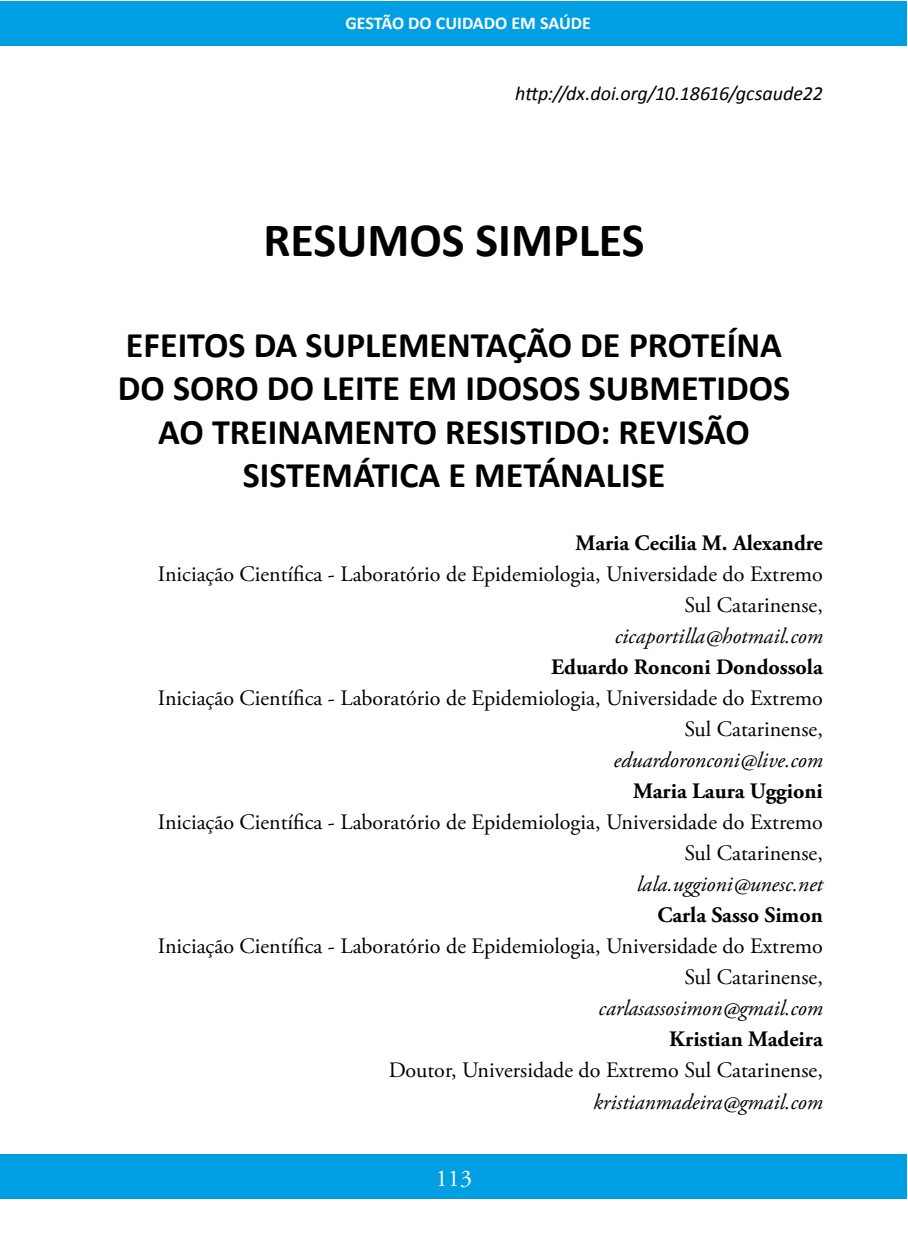
<style>
.page{position:relative;width:908px;height:1248px;background:#fff}
.page>*{position:absolute;margin:0;border:0;box-sizing:border-box;transform-origin:0 0}
.t1{font:700 48px "Calibri";color:#000}
.t2{font:700 36px/43.2px "Calibri";color:#000;text-align:center}
.t3{font:24px "Adobe Garamond Pro";color:#fff}
.t4{font:22px/31px "Adobe Garamond Pro";color:#000;text-align:right}
.t5{font:italic 22px "Adobe Garamond Pro";color:#000}
.t6{font:700 22px "Adobe Garamond Pro";color:#000}
.t7{font:italic 20px "Calibri";color:#000}
.t8{font:700 18px "Calibri";color:#fff}
</style>
<div class="page">
<div style="left:0;top:1px;width:906px;height:44px;background:#009fe3"></div>
<div style="left:0;top:1154px;width:906px;height:44px;background:#009fe3"></div>
<p class="t8" style="left:345px;top:11px;width:247px">GESTÃO DO CUIDADO EM SAÚDE</p>
<p class="t7" style="left:515px;top:80px;width:309px">http://dx.doi.org/10.18616/gcsaude22</p>
<h1 class="t1" style="left:263px;top:209px;width:382px">RESUMOS SIMPLES</h1>
<h2 class="t2" style="left:118px;top:323px;width:673px">EFEITOS DA SUPLEMENTAÇÃO DE PROTEÍNA DO SORO DO LEITE EM IDOSOS SUBMETIDOS AO TREINAMENTO RESISTIDO: REVISÃO SISTEMÁTICA E METÁNALISE</h2>
<p class="t6" style="left:575px;top:530px;width:248px">Maria Cecilia M. Alexandre</p>
<p class="t4" style="left:158px;top:559px;width:666px">Iniciação Científica - Laboratório de Epidemiologia, Universidade do Extremo<br>Sul Catarinense,</p>
<p class="t5" style="left:614px;top:622px;width:209px">cicaportilla@hotmail.com</p>
<p class="t6" style="left:551px;top:654px;width:273px">Eduardo Ronconi Dondossola</p>
<p class="t4" style="left:158px;top:683px;width:666px">Iniciação Científica - Laboratório de Epidemiologia, Universidade do Extremo<br>Sul Catarinense,</p>
<p class="t5" style="left:613px;top:746px;width:211px">eduardoronconi@live.com</p>
<p class="t6" style="left:632px;top:778px;width:191px">Maria Laura Uggioni</p>
<p class="t4" style="left:158px;top:807px;width:666px">Iniciação Científica - Laboratório de Epidemiologia, Universidade do Extremo<br>Sul Catarinense,</p>
<p class="t5" style="left:636px;top:870px;width:187px">lala.uggioni@unesc.net</p>
<p class="t6" style="left:657px;top:902px;width:167px">Carla Sasso Simon</p>
<p class="t4" style="left:158px;top:931px;width:666px">Iniciação Científica - Laboratório de Epidemiologia, Universidade do Extremo<br>Sul Catarinense,</p>
<p class="t5" style="left:598px;top:994px;width:226px">carlasassosimon@gmail.com</p>
<p class="t6" style="left:669px;top:1026px;width:155px">Kristian Madeira</p>
<p class="t4" style="left:388px;top:1055px;width:435px">Doutor, Universidade do Extremo Sul Catarinense,</p>
<p class="t5" style="left:593px;top:1088px;width:231px">kristianmadeira@gmail.com</p>
<p class="t3" style="left:436px;top:1163px;width:37px">113</p>
</div>
